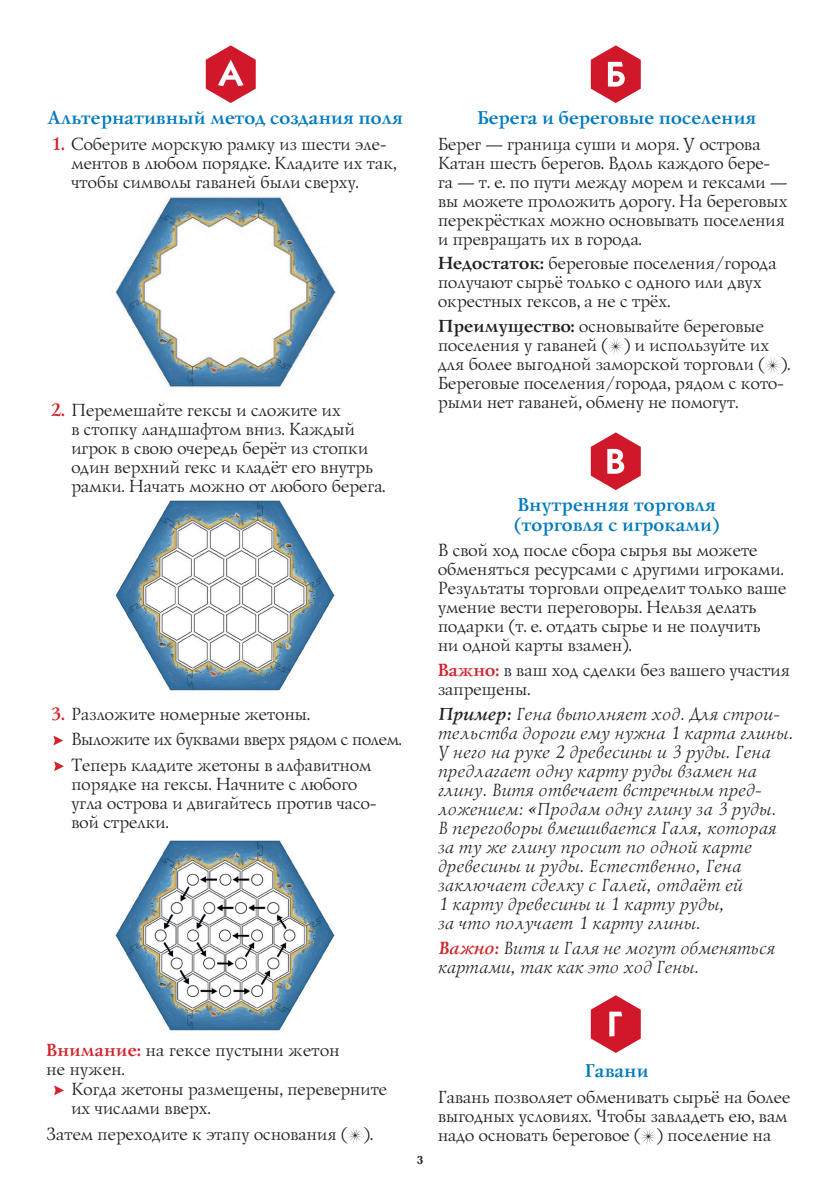
<style>
.page{position:relative;width:840px;height:1191px;background:#fff}
.page>*{position:absolute;margin:0;border:0;box-sizing:border-box;transform-origin:0 0}
.t1{font:700 19px/20px "Lazurski C";letter-spacing:.01em;color:#0079be}
.t2{font:18px/19px "Lazurski C";letter-spacing:.01em;color:#231f20}
.t3{font:italic 18px/19px "Lazurski C";letter-spacing:.02em;color:#231f20}
.t4{font:700 12px "Baltica";color:#231f20}
.s1{font-weight:700;color:#d1232a}
.s2{font-weight:700}
</style>
<div class="page">
<svg style="left:206px;top:45px;width:49px;height:58px"></svg>
<svg style="left:53px;top:735px;width:10px;height:10px"></svg>
<svg style="left:54px;top:761px;width:10px;height:10px"></svg>
<svg style="left:54px;top:1085px;width:10px;height:10px"></svg>
<svg style="left:347px;top:1128px;width:16px;height:15px"></svg>
<svg style="left:608px;top:339px;width:15px;height:15px"></svg>
<svg style="left:765px;top:358px;width:15px;height:15px"></svg>
<svg style="left:641px;top:1129px;width:15px;height:15px"></svg>
<svg style="left:590px;top:45px;width:50px;height:58px"></svg>
<svg style="left:590px;top:432px;width:50px;height:58px"></svg>
<svg style="left:590px;top:995px;width:50px;height:58px"></svg>
<img style="left:115px;top:840px;width:220px;height:191px">
<img style="left:115px;top:197px;width:221px;height:191px">
<img style="left:115px;top:500px;width:220px;height:191px">
<p class="t1" style="left:47px;top:108px;width:356px">Альтернативный метод создания поля</p>
<p class="t2" style="left:70px;top:133px;width:326px;text-indent:-20px"><span class="s1">1.</span> Соберите морскую рамку из шести эле&shy;ментов в любом порядке. Кладите их так, чтобы символы гаваней были сверху.</p>
<p class="t2" style="left:70px;top:399px;width:315px;text-indent:-20px"><span class="s1">2.</span> Перемешайте гексы и сложите их<br>в стопку ландшафтом вниз. Каждый игрок в свою очередь берёт из стопки один верхний гекс и кладёт его внутрь рамки. Начать можно от любого берега.</p>
<p class="t2" style="left:70px;top:700px;width:331px;line-height:25.6px;text-indent:-20px"><span class="s1">3.</span> Разложите номерные жетоны.<br>Выложите их буквами вверх рядом с полем.<br>Теперь кладите жетоны в алфавитном</p>
<p class="t2" style="left:70px;top:774px;width:307px">порядке на гексы. Начните с любого угла острова и двигайтесь против часо&shy;вой стрелки.</p>
<p class="t1" style="left:476px;top:108px;width:280px">Берега и береговые поселения</p>
<p class="t2" style="left:437px;top:133px;width:350px">Берег — граница суши и моря. У острова Катан шесть берегов. Вдоль каждого бере&shy;га — т. е. по пути между морем и гексами — вы можете проложить дорогу. На береговых перекрёстках можно основывать поселения и превращать их в города.</p>
<p class="t2" style="left:437px;top:253px;width:340px"><span class="s2">Недостаток:</span> береговые поселения/города получают сырьё только с одного или двух окрестных гексов, а не с трёх.</p>
<p class="t2" style="left:437px;top:316px;width:353px"><span class="s2">Преимущество:</span> основывайте береговые поселения у гаваней ( ) и используйте их для более выгодной заморской торговли ( ).<br>Береговые поселения/города, рядом с кото&shy;рыми нет гаваней, обмену не помогут.</p>
<p class="t1" style="left:513px;top:494px;width:207px">Внутренняя торговля (торговля с игроками)</p>
<p class="t2" style="left:437px;top:540px;width:349px">В свой ход после сбора сырья вы можете обменяться ресурсами с другими игроками.<br>Результаты торговли определит только ваше умение вести переговоры. Нельзя делать подарки (т. е. отдать сырье и не получить<br>ни одной карты взамен).</p>
<p class="t2" style="left:437px;top:660px;width:353px"><span class="s1">Важно:</span> в ваш ход сделки без вашего участия запрещены.</p>
<p class="t3" style="left:437px;top:704px;width:356px"><span class="s2">Пример:</span> Гена выполняет ход. Для строи&shy;тельства дороги ему нужна 1 карта глины.<br>У него на руке 2 древесины и 3 руды. Гена предлагает одну карту руды взамен на глину. Витя отвечает встречным пред&shy;ложением: «Продам одну глину за 3 руды.<br>В переговоры вмешивается Галя, которая за ту же глину просит по одной карте древесины и руды. Естественно, Гена заключает сделку с Галей, отдаёт ей<br>1 карту древесины и 1 карту руды,<br>за что получает 1 карту глины.</p>
<p class="t3" style="left:437px;top:937px;width:338px"><span class="s1">Важно:</span> Витя и Галя не могут обменяться картами, так как это ход Гены.</p>
<p class="t2" style="left:45px;top:1040px;width:294px"><span class="s1">Внимание:</span> на гексе пустыни жетон не нужен.</p>
<p class="t2" style="left:70px;top:1079px;width:317px">Когда жетоны размещены, переверните их числами вверх.</p>
<p class="t2" style="left:45px;top:1123px;width:327px">Затем переходите к этапу основания ( ).</p>
<p class="t4" style="left:416px;top:1154px;width:8px">3</p>
<p class="t1" style="left:583px;top:1061px;width:65px">Гавани</p>
<p class="t2" style="left:437px;top:1086px;width:353px">Гавань позволяет обменивать сырьё на более выгодных условиях. Чтобы завладеть ею, вам надо основать береговое ( ) поселение на</p>
</div>
